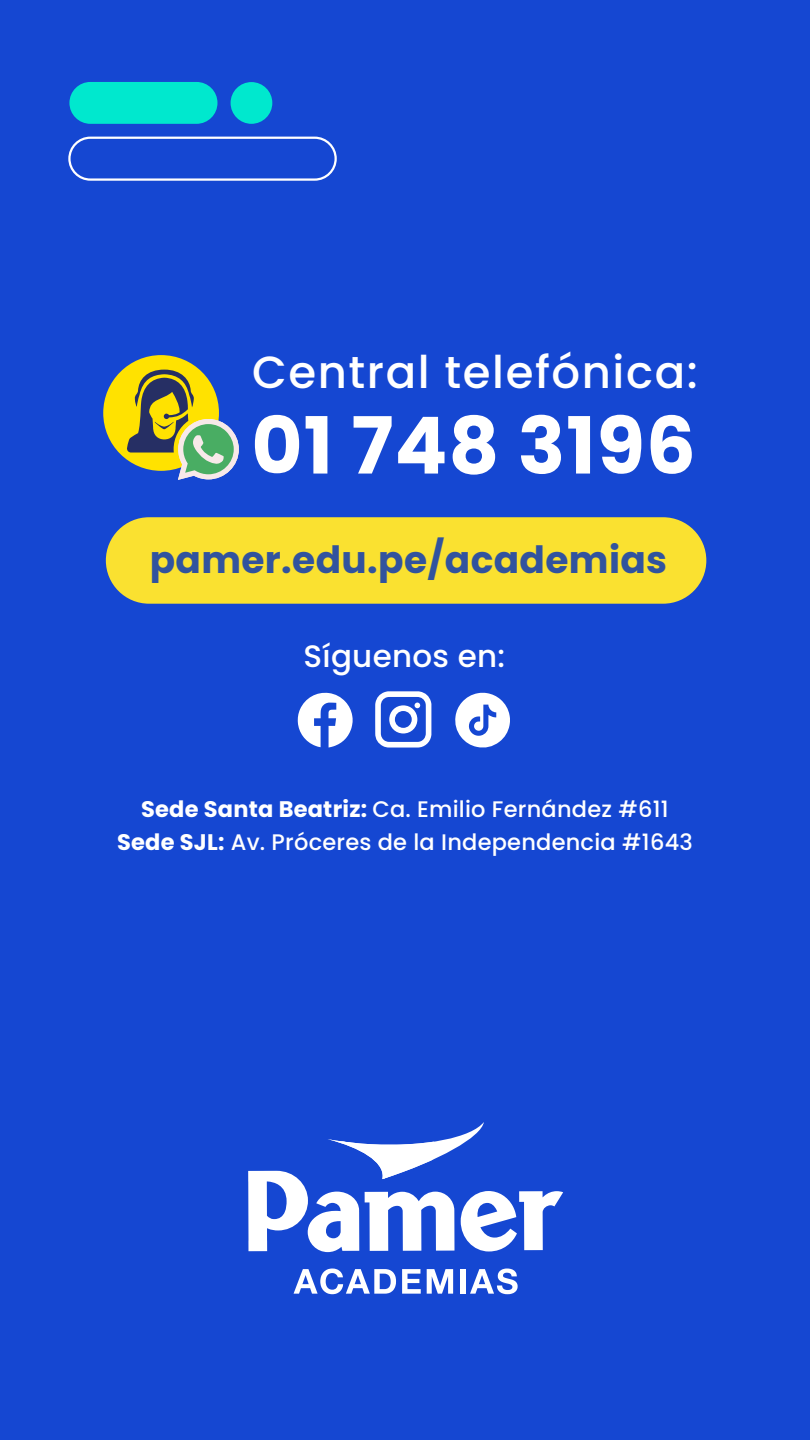
<style>
.page{position:relative;width:810px;height:1440px;background:#1547d2}
.page>*{position:absolute;margin:0;border:0;box-sizing:border-box;transform-origin:0 0}
.t1{font:700 78.75px "Poppins";letter-spacing:.01em;color:#fff}
.t2{font:500 45px "Poppins";letter-spacing:.035em;color:#fff}
.t3{font:700 37.5px "Poppins";letter-spacing:.01em;color:#31539e}
.t4{font:500 30.97px "Poppins";letter-spacing:.01em;color:#fff}
.t5{font:500 22.5px/33.8px "Poppins";letter-spacing:.01em;color:#fff;text-align:center}
.s1{font-weight:700}
</style>
<div class="page">
<svg style="left:248px;top:1122px;width:315px;height:130px"></svg>
<svg style="left:294px;top:1269px;width:102px;height:25px"></svg>
<svg style="left:402px;top:1269px;width:19px;height:25px"></svg>
<svg style="left:427px;top:1269px;width:26px;height:25px"></svg>
<div style="left:460px;top:1269px;width:6px;height:25px;background:#fff"></div>
<svg style="left:470px;top:1269px;width:48px;height:25px"></svg>
<div style="left:106px;top:517px;width:600px;height:87px;background:#fae130;border-radius:43px"></div>
<div style="left:103px;top:355px;width:116px;height:116px;background:#ffe200;border-radius:50%"></div>
<svg style="left:127px;top:370px;width:112px;height:110px"></svg>
<svg style="left:375px;top:691px;width:56px;height:57px"></svg>
<svg style="left:297px;top:692px;width:56px;height:56px"></svg>
<svg style="left:455px;top:693px;width:55px;height:55px"></svg>
<div style="left:69px;top:82px;width:148px;height:42px;background:#00e8ce;border-radius:21px"></div>
<div style="left:68px;top:137px;width:269px;height:44px;border:2px solid #fff;border-radius:21px"></div>
<div style="left:231px;top:82px;width:41px;height:42px;background:#00e8ce;border-radius:50%"></div>
<h2 class="t2" style="left:252px;top:352px;width:447px">Central telefónica:</h2>
<h1 class="t1" style="left:251px;top:399px;width:446px">01 748 3196</h1>
<h3 class="t3" style="left:150px;top:537px;width:519px">pamer.edu.pe/academias</h3>
<h3 class="t4" style="left:304px;top:642px;width:203px">Síguenos en:</h3>
<p class="t5" style="left:117px;top:794px;width:577px"><span class="s1">Sede Santa Beatriz:</span> Ca. Emilio Fernández #611<br><span class="s1">Sede SJL:</span> Av. Próceres de la Independencia #1643</p>
</div>
